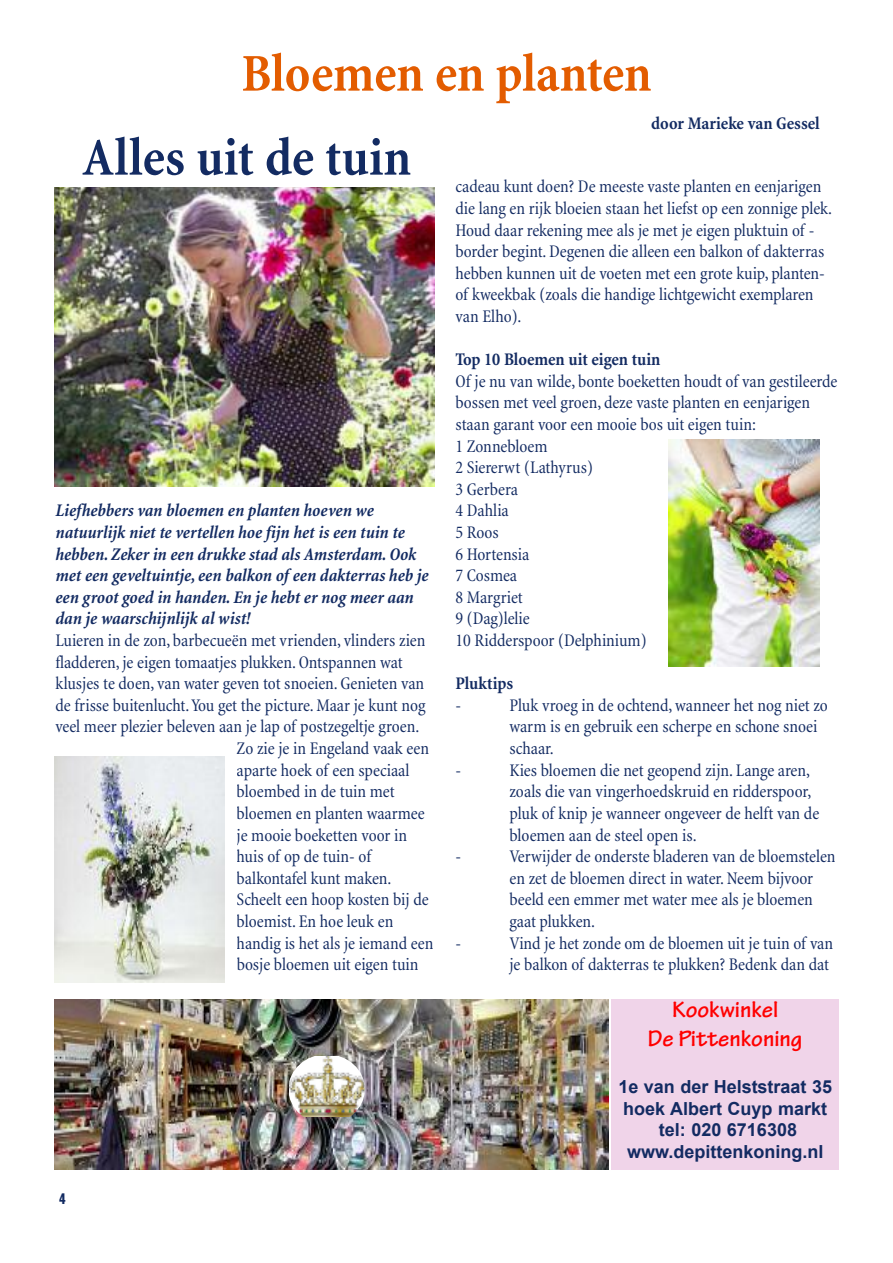
<style>
.page{position:relative;width:893px;height:1263px;background:#fff}
.page>*{position:absolute;margin:0;border:0;box-sizing:border-box;transform-origin:0 0}
.t1{font:700 condensed 54px "Minion";letter-spacing:-.005em;color:#e35c00}
.t2{font:700 condensed 54px "Minion";color:#132b62}
.t3{font:700 24px/28.8px "Tekton Pro";color:#f00;text-align:center}
.t4{font:condensed 18px/21.6px "Minion";letter-spacing:-.005em;color:#132b62}
.t5{font:italic 700 condensed 18px/21.6px "Minion";color:#132b62}
.t6{font:700 18px/21.6px "Arial";color:#132b62;text-align:center}
.t7{font:700 condensed 18px "Minion";letter-spacing:-.005em;color:#132b62}
.t8{font:700 15px "Xerox Sans Serif Narrow FC";color:#132b62}
</style>
<div class="page">
<img style="left:54px;top:999px;width:555px;height:170px">
<div style="left:611px;top:999px;width:228px;height:171px;background:#f0d4e9"></div>
<img style="left:290px;top:1056px;width:75px;height:60px">
<img style="left:54px;top:188px;width:381px;height:298px">
<img style="left:54px;top:756px;width:170px;height:226px">
<img style="left:668px;top:440px;width:151px;height:226px">
<h1 class="t1" style="left:241px;top:53px;width:412px">Bloemen en planten</h1>
<h1 class="t2" style="left:82px;top:137px;width:331px">Alles uit de tuin</h1>
<p class="t5" style="left:56px;top:502px;width:375px">Liefhebbers van bloemen en planten hoeven we natuurlijk niet te vertellen hoe fijn het is een tuin te hebben. Zeker in een drukke stad als Amsterdam. Ook met een geveltuintje, een balkon of een dakterras heb je een groot goed in handen. En je hebt er nog meer aan dan je waarschijnlijk al wist!</p>
<p class="t4" style="left:56px;top:631px;width:371px">Luieren in de zon, barbecueën met vrienden, vlinders zien</p>
<p class="t4" style="left:56px;top:653px;width:349px">fladderen, je eigen tomaatjes plukken. Ontspannen wat</p>
<p class="t4" style="left:56px;top:674px;width:370px">klusjes te doen, van water geven tot snoeien. Genieten van</p>
<p class="t4" style="left:56px;top:696px;width:372px">de frisse buitenlucht.You get the picture.Maar je kunt nog</p>
<p class="t4" style="left:56px;top:717px;width:365px">veel meer plezier beleven aan je lap of postzegeltje groen.</p>
<p class="t4" style="left:237px;top:739px;width:194px">Zo zie je in Engeland vaak een</p>
<p class="t4" style="left:237px;top:761px;width:174px">aparte hoek of een speciaal</p>
<p class="t4" style="left:237px;top:782px;width:160px">bloembed in de tuin met</p>
<p class="t4" style="left:237px;top:804px;width:190px">bloemen en planten waarmee</p>
<p class="t4" style="left:237px;top:825px;width:172px">je mooie boeketten voor in</p>
<p class="t4" style="left:237px;top:847px;width:136px">huis of op de tuin- of</p>
<p class="t4" style="left:237px;top:869px;width:156px">balkontafel kunt maken.</p>
<p class="t4" style="left:237px;top:890px;width:193px">Scheelt een hoop kosten bij de</p>
<p class="t4" style="left:237px;top:912px;width:158px">bloemist. En hoe leuk en</p>
<p class="t4" style="left:237px;top:933px;width:198px">handig is het als je iemand een</p>
<p class="t4" style="left:237px;top:955px;width:183px">bosje bloemen uit eigen tuin</p>
<p class="t8" style="left:59px;top:1193px;width:8px">4</p>
<p class="t7" style="left:651px;top:116px;width:170px">door Marieke van Gessel</p>
<p class="t4" style="left:455px;top:177px;width:378px">cadeau kunt doen? De meeste vaste planten en eenjarigen die lang en rijk bloeien staan het liefst op een zonnige plek.<br>Houd daar rekening mee als je met je eigen pluktuin of - border begint.Degenen die alleen een balkon of dakterras hebben kunnen uit de voeten met een grote kuip, planten&shy;of kweekbak (zoals die handige lichtgewicht exemplaren van Elho).</p>
<p class="t7" style="left:455px;top:353px;width:207px">Top 10 Bloemen uit eigen tuin</p>
<p class="t4" style="left:455px;top:372px;width:383px">Of je nu van wilde, bonte boeketten houdt of van gestileerde bossen met veel groen, deze vaste planten en eenjarigen staan garant voor een mooie bos uit eigen tuin:<br>1 Zonnebloem<br>2 Siererwt (Lathyrus)<br>3 Gerbera<br>4 Dahlia<br>5 Roos<br>6 Hortensia<br>7 Cosmea<br>8 Margriet<br>9 (Dag)lelie<br>10 Ridderspoor (Delphinium)</p>
<p class="t7" style="left:455px;top:677px;width:59px">Pluktips</p>
<p class="t4" style="left:455px;top:696px;width:7px">-</p>
<p class="t4" style="left:509px;top:696px;width:320px">Pluk vroeg in de ochtend,wanneer het nog niet zo warm is en gebruik een scherpe en schone snoei schaar.</p>
<p class="t4" style="left:455px;top:761px;width:7px">-</p>
<p class="t4" style="left:509px;top:761px;width:311px">Kies bloemen die net geopend zijn. Lange aren, zoals die van vingerhoedskruid en ridderspoor, pluk of knip je wanneer ongeveer de helft van de bloemen aan de steel open is.</p>
<p class="t4" style="left:455px;top:847px;width:7px">-</p>
<p class="t4" style="left:509px;top:847px;width:328px">Verwijder de onderste bladeren van de bloemstelen en zet de bloemen direct in water.Neem bijvoor beeld een emmer met water mee als je bloemen gaat plukken.</p>
<p class="t4" style="left:455px;top:933px;width:7px">-</p>
<p class="t4" style="left:509px;top:933px;width:325px">Vind je het zonde om de bloemen uit je tuin of van je balkon of dakterras te plukken? Bedenk dan dat</p>
<h2 class="t3" style="left:648px;top:998px;width:156px">Kookwinkel<br>De Pittenkoning</h2>
<p class="t6" style="left:618px;top:1076px;width:215px">1e van der Helststraat 35 hoek Albert Cuyp markt tel: 020 6716308 www.depittenkoning.nl</p>
</div>
